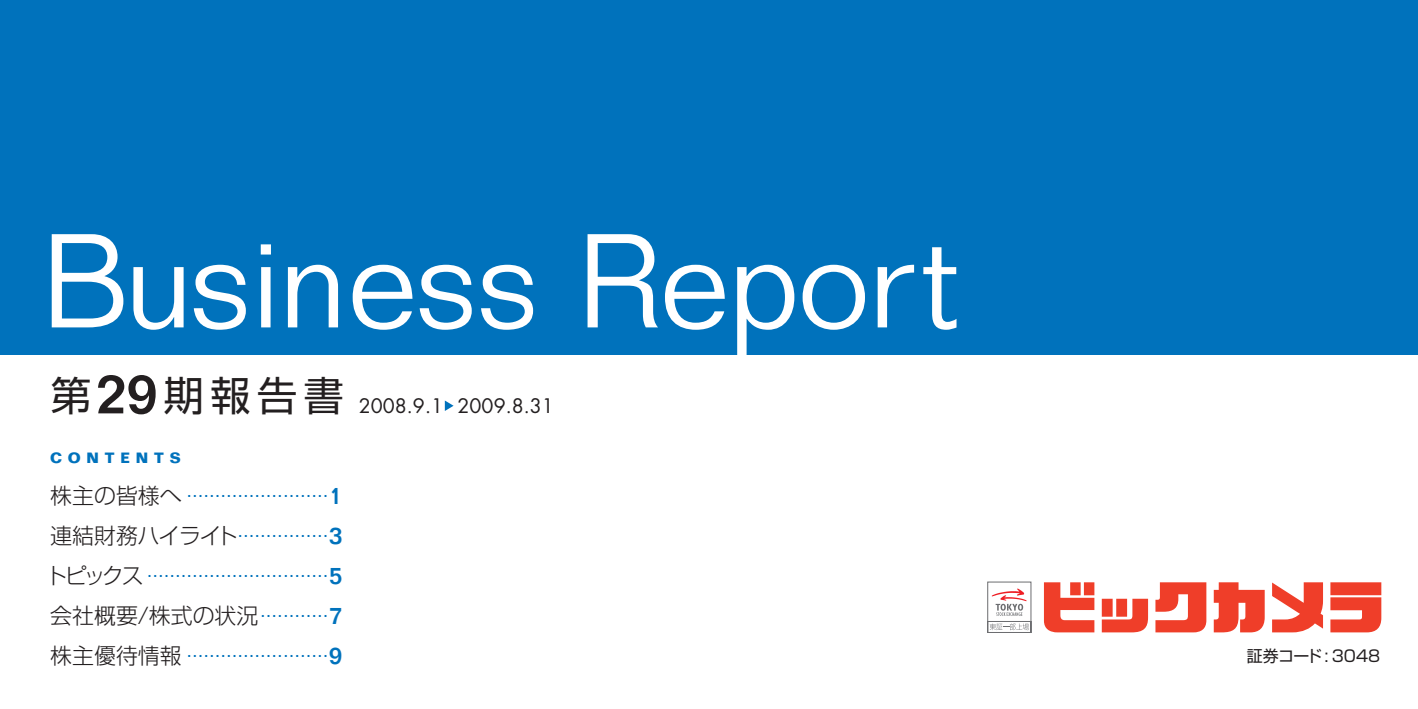
<style>
.page{position:relative;width:1418px;height:709px;background:#fff}
.page>*{position:absolute;margin:0;border:0;box-sizing:border-box;transform-origin:0 0}
.t1{font:300 130.5px "Folio Std";letter-spacing:-.015em;color:#fff}
.t2{font:500 55.75px "Folio Std";color:#231f20}
.t3{font:40.5px "Shin Go Pro Regular 90 msp RKSJ H";color:#231f20}
.t4{font:22px/40.2px "Shin Go Pro Light 90 msp RKSJ H";color:#0072bc;text-align:justify}
.t5{font:19.5px "Futura Std";color:#231f20}
.t6{font:16px "Shin Go Pro Regular 90 msp RKSJ H";color:#231f20}
.t7{font:700 14.5px "Folio Std";letter-spacing:.4em;color:#0072bc}
.s1{color:#231f20}
.s2{font-family:"Folio Std";font-weight:500;font-size:24px}
</style>
<div class="page">
<div style="left:0;top:0;width:1417px;height:354px;background:#0072bc"></div>
<svg style="left:1101px;top:598px;width:47px;height:34px;background:#f26655"></svg>
<svg style="left:1213px;top:582px;width:51px;height:50px"></svg>
<svg style="left:1330px;top:582px;width:51px;height:50px;background:#f1604f"></svg>
<svg style="left:1272px;top:582px;width:50px;height:50px"></svg>
<svg style="left:1155px;top:582px;width:51px;height:50px"></svg>
<svg style="left:1043px;top:582px;width:51px;height:50px"></svg>
<svg style="left:987px;top:581px;width:44px;height:52px"></svg>
<svg style="left:445px;top:400px;width:8px;height:11px"></svg>
<h1 class="t1" style="left:42px;top:203px;width:920px">Business Report</h1>
<h2 class="t2" style="left:96px;top:360px;width:63px">29</h2>
<h3 class="t3" style="left:51px;top:362px;width:295px">第 　期報告書</h3>
<p class="t7" style="left:50px;top:449px;width:132px">CONTENTS</p>
<p class="t4" style="left:45px;top:465px;width:298px"><span class="s1">株主の皆様へ</span> .........................<span class="s2">1</span><span class="s1">連結財務ハイライト</span>................<span class="s2">3</span><span class="s1">トピックス</span>................................<span class="s2">5</span><span class="s1">会社概要/株式の状況</span>............<span class="s2">7</span><span class="s1">株主優待情報</span> .........................<span class="s2">9</span></p>
<p class="t5" style="left:359px;top:393px;width:196px">2008.9.1 2009.8.31</p>
<p class="t6" style="left:1246px;top:642px;width:135px">証券コード: 3048</p>
</div>
